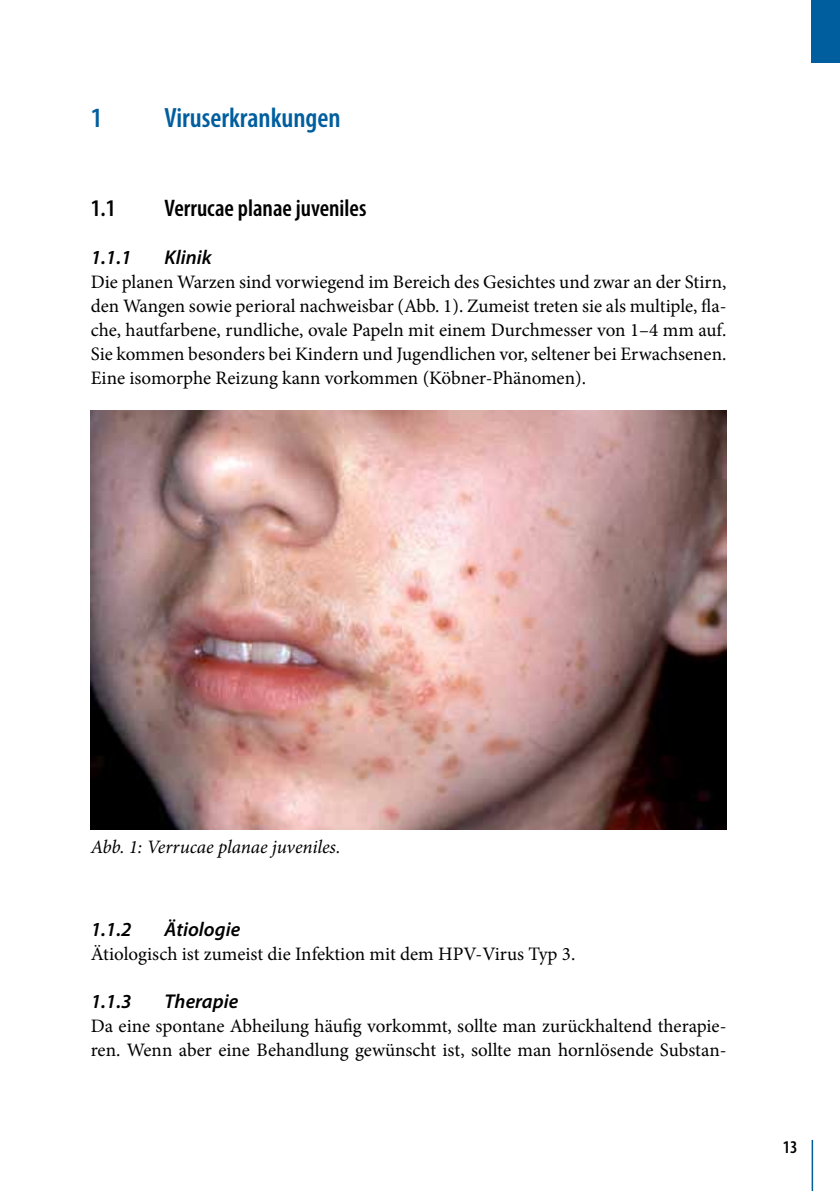
<style>
.page{position:relative;width:840px;height:1191px;background:#fff}
.page>*{position:absolute;margin:0;border:0;box-sizing:border-box;transform-origin:0 0}
.t1{font:600 condensed 28px "Myriad Pro";color:#005e9e}
.t2{font:600 condensed 24px "Myriad Pro";color:#000}
.t3{font:italic 600 20px "Myriad Pro";color:#000}
.t4{font:19px/24px "Minion Pro";letter-spacing:-.005em;color:#000;text-align:justify}
.t5{font:italic 19px "Minion Pro";letter-spacing:-.005em;color:#000}
.t6{font:600 condensed 18px "Myriad Pro";color:#000}
</style>
<div class="page">
<div style="left:811px;top:0;width:28px;height:62px;background:#005e9e"></div>
<hr style="left:811px;top:1140px;width:1px;height:51px;background:#005e9e">
<img style="left:91px;top:410px;width:635px;height:420px">
<h1 class="t1" style="left:91px;top:100px;width:13px">1</h1>
<h1 class="t1" style="left:164px;top:100px;width:177px">Viruserkrankungen</h1>
<p class="t2" style="left:91px;top:193px;width:26px">1.1</p>
<p class="t2" style="left:164px;top:193px;width:203px">Verrucae planae juveniles</p>
<p class="t3" style="left:91px;top:245px;width:42px">1.1.1</p>
<p class="t3" style="left:164px;top:245px;width:49px">Klinik</p>
<p class="t4" style="left:91px;top:270px;width:637px">Die planen Warzen sind vorwiegend im Bereich des Gesichtes und zwar an der Stirn, den Wangen sowie perioral nachweisbar (Abb. 1). Zumeist treten sie als multiple, fla&shy;che, hautfarbene, rundliche, ovale Papeln mit einem Durchmesser von 1–4 mm auf.<br>Sie kommen besonders bei Kindern und Jugendlichen vor, seltener bei Erwachsenen.<br>Eine isomorphe Reizung kann vorkommen (Köbner-Phänomen).</p>
<p class="t5" style="left:91px;top:833px;width:251px">Abb. 1: Verrucae planae juveniles.</p>
<p class="t3" style="left:91px;top:917px;width:42px">1.1.2</p>
<p class="t3" style="left:164px;top:917px;width:77px">Ätiologie</p>
<p class="t4" style="left:91px;top:942px;width:486px">Ätiologisch ist zumeist die Infektion mit dem HPV-Virus Typ 3.</p>
<p class="t3" style="left:91px;top:989px;width:42px">1.1.3</p>
<p class="t3" style="left:164px;top:989px;width:75px">Therapie</p>
<p class="t4" style="left:91px;top:1014px;width:637px">Da eine spontane Abheilung häufig vorkommt, sollte man zurückhaltend therapie&shy;ren. Wenn aber eine Behandlung gewünscht ist, sollte man hornlösende Substan-</p>
<p class="t6" style="left:782px;top:1136px;width:16px">13</p>
</div>
